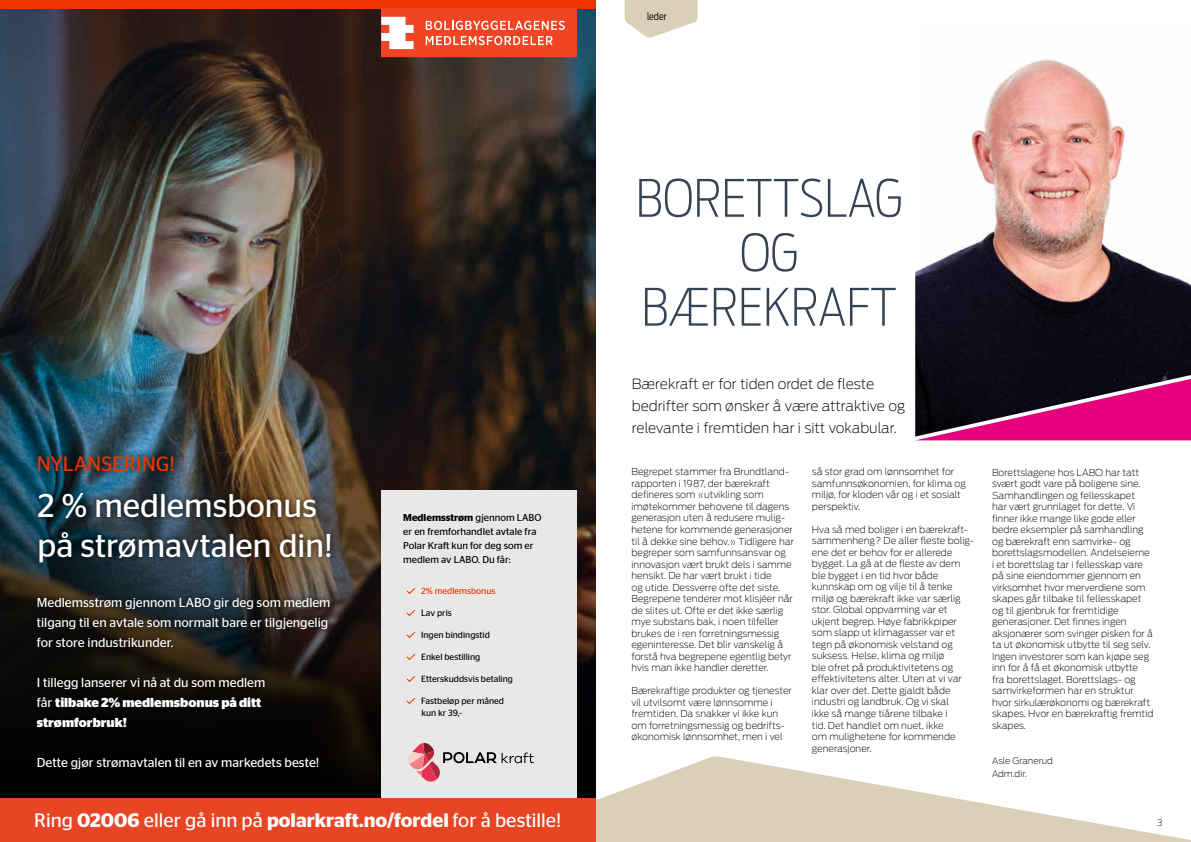
<style>
.page{position:relative;width:1191px;height:842px;background:#fff}
.page>*{position:absolute;margin:0;border:0;box-sizing:border-box;transform-origin:0 0}
.t1{font:200 51.1px/54.4px "Antenna Cond";color:#354356;text-align:center}
.t2{font:33px/39.5px "Stag Sans";color:#fff}
.t3{font:20.7px "Stag Sans";color:#ef3400}
.t4{font:19.5px "Stag Sans";color:#fff}
.t5{font:200 14px/22px "Antenna";color:#000}
.t6{font:13px/20px "Stag Sans";color:#fff}
.t7{font:700 13px/20px "Stag Sans";color:#fff}
.t8{font:10px/14px "Stag Sans";color:#000}
.t9{font:300 10px "Antenna Cond";color:#000}
.t10{font:200 9.5px/11.5px "Antenna";color:#000}
.t11{font:9px/12px "Stag Sans";color:#000}
.t12{font:200 9px/13px "Antenna";color:#000}
.t13{font:9px "Stag Sans";color:#ef3400}
.s1{font-weight:400}
.s2{font-weight:600}
</style>
<div class="page">
<svg style="left:595px;top:756px;width:596px;height:86px;fill:#dacfb7"></svg>
<svg style="left:624px;top:0;width:73px;height:38px"></svg>
<img style="left:915px;top:53px;width:276px;height:326px">
<svg style="left:915px;top:379px;width:276px;height:61px;background:#851455"></svg>
<img style="left:0;top:9px;width:595px;height:441px">
<img style="left:0;top:450px;width:595px;height:349px">
<div style="left:381px;top:490px;width:195px;height:333px;background:#e8e8e6"></div>
<svg style="left:406px;top:588px;width:10px;height:6px"></svg>
<svg style="left:406px;top:610px;width:10px;height:6px"></svg>
<svg style="left:406px;top:632px;width:10px;height:6px"></svg>
<svg style="left:406px;top:654px;width:10px;height:6px"></svg>
<svg style="left:406px;top:676px;width:10px;height:6px"></svg>
<svg style="left:406px;top:698px;width:10px;height:6px"></svg>
<svg style="left:408px;top:743px;width:126px;height:39px"></svg>
<div style="left:33px;top:488px;width:303px;height:79px;background:#000;opacity:.75"></div>
<div style="left:30px;top:448px;width:152px;height:31px;background:#000;opacity:.75"></div>
<div style="left:32px;top:592px;width:303px;height:182px;background:#000;opacity:.75"></div>
<div style="left:0;top:799px;width:595px;height:43px;background:#e84524"></div>
<div style="left:0;top:0;width:595px;height:9px;background:#ef3400"></div>
<svg style="left:381px;top:9px;width:196px;height:48px;background:#f1674b"></svg>
<h3 class="t3" style="left:37px;top:452px;width:140px">NYLANSERING!</h3>
<h2 class="t2" style="left:38px;top:486px;width:297px">2 % medlemsbonus på strømavtalen din!</h2>
<h3 class="t6" style="left:37px;top:592px;width:295px">Medlemsstrøm gjennom LABO gir deg som medlem tilgang til en avtale som normalt bare er tilgjengelig for store industrikunder.</h3>
<h3 class="t7" style="left:37px;top:672px;width:230px"><span class="s1">I tillegg lanserer vi nå at du som medlem får</span> tilbake 2% medlemsbonus på ditt strømforbruk!</h3>
<h3 class="t6" style="left:37px;top:752px;width:284px">Dette gjør strømavtalen til en av markedets beste!</h3>
<p class="t8" style="left:403px;top:511px;width:140px"><span class="s2">Medlemsstrøm</span> gjennom LABO er en fremforhandlet avtale fra<br>Polar Kraft kun for deg som er medlem av LABO. Du får:</p>
<p class="t13" style="left:421px;top:586px;width:76px">2% medlemsbonus</p>
<p class="t11" style="left:421px;top:607px;width:32px">Lav pris</p>
<p class="t11" style="left:421px;top:629px;width:70px">Ingen bindingstid</p>
<p class="t11" style="left:421px;top:651px;width:61px">Enkel bestilling</p>
<p class="t11" style="left:421px;top:673px;width:93px">Etterskuddsvis betaling</p>
<p class="t11" style="left:421px;top:695px;width:84px">Fastbeløp per måned kun kr 39,-</p>
<h3 class="t4" style="left:34px;top:809px;width:528px">Ring <span class="s2">02006</span> eller gå inn på <span class="s2">polarkraft.no/fordel</span> for å bestille!</h3>
<p class="t9" style="left:647px;top:10px;width:21px">leder</p>
<h1 class="t1" style="left:635px;top:171px;width:268px">BORETTSLAG<br>OG<br>BÆREKRAFT</h1>
<h3 class="t5" style="left:632px;top:373px;width:275px">Bærekraft er for tiden ordet de fleste bedrifter som ønsker å være attraktive og relevante i fremtiden har i sitt vokabular.</h3>
<p class="t10" style="left:812px;top:466px;width:155px">så stor grad om lønnsomhet for samfunnsøkonomien, for klima og miljø, for kloden vår og i et sosialt perspektiv.</p>
<p class="t10" style="left:812px;top:524px;width:164px">Hva så med boliger i en bærekraft&shy;sammenheng? De aller fleste bolig&shy;ene det er behov for er allerede bygget. La gå at de fleste av dem ble bygget i en tid hvor både kunnskap om og vilje til å tenke miljø og bærekraft ikke var særlig stor. Global oppvarming var et ukjent begrep. Høye fabrikkpiper som slapp ut klimagasser var et tegn på økonomisk velstand og suksess. Helse, klima og miljø<br>ble ofret på produktivitetens og effektivitetens alter. Uten at vi var klar over det. Dette gjaldt både industri og landbruk. Og vi skal<br>ikke så mange tiårene tilbake i<br>tid. Det handlet om nuet, ikke<br>om mulighetene for kommende generasjoner.</p>
<p class="t10" style="left:631px;top:466px;width:164px">Begrepet stammer fra Brundtland&shy;rapporten i 1987, der bærekraft defineres som «utvikling som imøtekommer behovene til dagens generasjon uten å redusere mulig&shy;hetene for kommende generasjoner til å dekke sine behov.» Tidligere har begreper som samfunnsansvar og innovasjon vært brukt dels i samme hensikt. De har vært brukt i tide<br>og utide. Dessverre ofte det siste.<br>Begrepene tenderer mot klisjéer når de slites ut. Ofte er det ikke særlig mye substans bak, i noen tilfeller brukes de i ren forretningsmessig egeninteresse. Det blir vanskelig å forstå hva begrepene egentlig betyr hvis man ikke handler deretter.</p>
<p class="t10" style="left:631px;top:685px;width:162px">Bærekraftige produkter og tjenester vil utvilsomt være lønnsomme i fremtiden. Da snakker vi ikke kun om forretningsmessig og bedrifts&shy;økonomisk lønnsomhet, men i vel</p>
<p class="t10" style="left:992px;top:466px;width:163px">Borettslagene hos LABO har tatt svært godt vare på boligene sine.<br>Samhandlingen og fellesskapet<br>har vært grunnlaget for dette. Vi finner ikke mange like gode eller bedre eksempler på samhandling og bærekraft enn samvirke- og borettslagsmodellen. Andelseierne i et borettslag tar i fellesskap vare på sine eiendommer gjennom en virksomhet hvor merverdiene som skapes går tilbake til fellesskapet og til gjenbruk for fremtidige generasjoner. Det finnes ingen aksjonærer som svinger pisken for å ta ut økonomisk utbytte til seg selv.<br>Ingen investorer som kan kjøpe seg inn for å få et økonomisk utbytte<br>fra borettslaget. Borettslags- og samvirkeformen har en struktur hvor sirkulærøkonomi og bærekraft skapes. Hvor en bærekraftig fremtid skapes.</p>
<p class="t12" style="left:992px;top:754px;width:62px">Asle Granerud<br>Adm.dir.</p>
<p class="t12" style="left:1157px;top:816px;width:7px">3</p>
</div>
